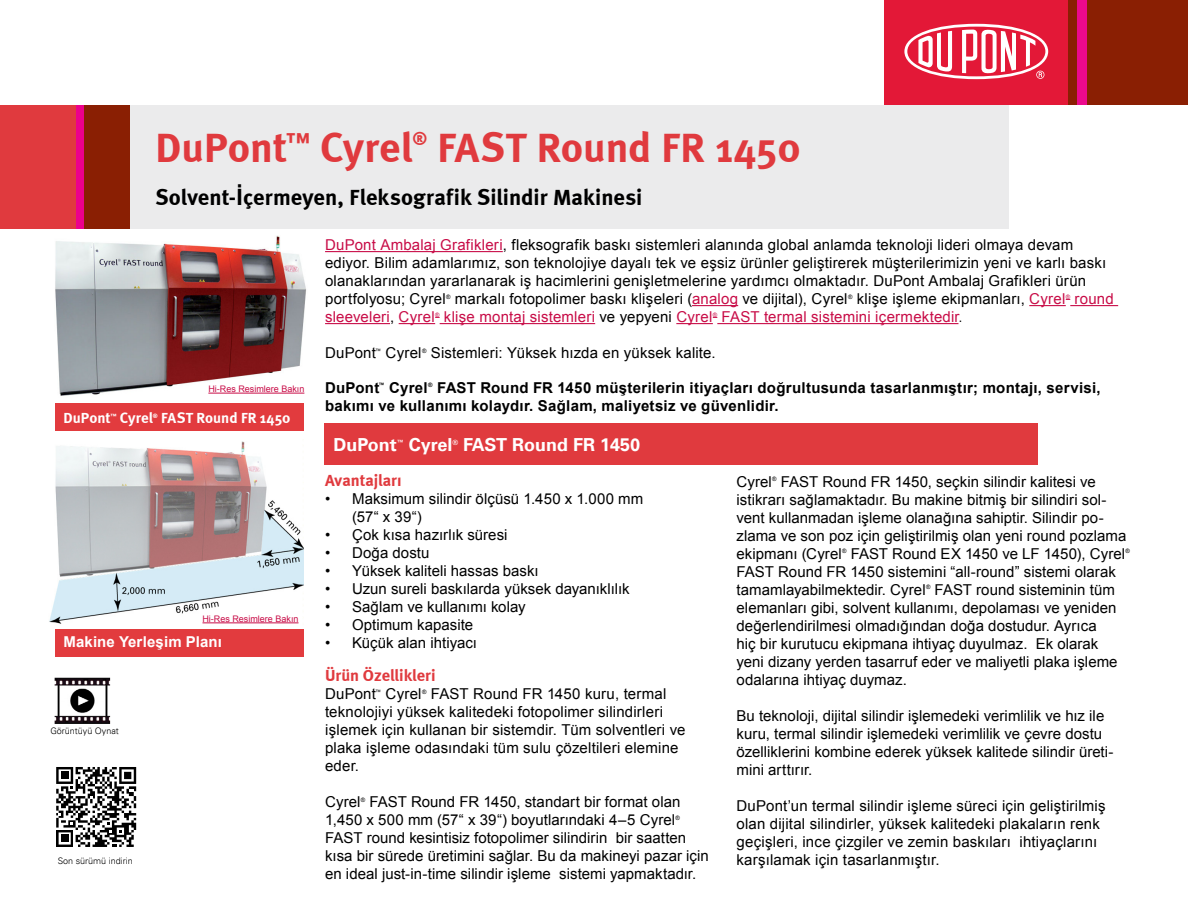
<style>
.page{position:relative;width:1188px;height:918px;background:#fff}
.page>*{position:absolute;margin:0;border:0;box-sizing:border-box;transform-origin:0 0}
.t1{font:700 42px "Meta";color:#e03a3e}
.t2{font:700 22.5px "Meta";letter-spacing:.005em;color:#000}
.t3{font:700 18px "Univers LT";color:#fff}
.t4{font:700 18px "Meta";color:#e03a3e}
.t5{font:700 16.5px "Meta";letter-spacing:-.005em;color:#e03a3e}
.t6{font:15px/18px "Arial";letter-spacing:.005em;color:#000}
.t7{font:700 15px/18px "Arial";letter-spacing:.02em;color:#000}
.t8{font:15px "Arial";letter-spacing:.015em;color:#c80c47}
.t9{font:700 15px "Meta";letter-spacing:.005em;color:#fff}
.t10{font:700 15px "Arial";letter-spacing:.01em;color:#fff}
.t11{font:9px "Arial";color:#c80c47}
.t12{font:300 9px "Univers LT";color:#000}
.t13{font:700 7.2px "Univers LT";color:#fff}
.t14{font:6px "Arial";color:#000}
.t15{font:6px "Arial";color:#c80c47}
.t16{font:700 6px "Arial";color:#000}
.t17{font:700 6px "Meta";color:#fff}
.s1{font-family:"Arial"}
.s2{color:#c80c47}
.s3{color:#000}
.s4{font-family:"Univers LT";font-weight:300;color:#000}
</style>
<div class="page">
<hr style="left:325px;top:251px;width:178px;height:1px;background:#c80c47">
<hr style="left:692px;top:305px;width:46px;height:1px;background:#c80c47">
<hr style="left:1029px;top:305px;width:37px;height:1px;background:#c80c47">
<hr style="left:1070px;top:305px;width:48px;height:1px;background:#c80c47">
<hr style="left:325px;top:323px;width:65px;height:1px;background:#c80c47">
<hr style="left:399px;top:323px;width:36px;height:1px;background:#c80c47">
<hr style="left:440px;top:323px;width:155px;height:1px;background:#c80c47">
<hr style="left:676px;top:323px;width:37px;height:1px;background:#c80c47">
<hr style="left:717px;top:323px;width:241px;height:1px;background:#c80c47">
<div style="left:324px;top:423px;width:714px;height:41px;background:#e03a3e"></div>
<div style="left:55px;top:404px;width:248px;height:27px;background:#e23b3e"></div>
<div style="left:55px;top:629px;width:248px;height:27px;background:#e23b3e"></div>
<div style="left:75px;top:105px;width:9px;height:124px;background:#ec008c"></div>
<div style="left:0;top:105px;width:76px;height:124px;background:#e03a3e"></div>
<div style="left:84px;top:105px;width:46px;height:124px;background:#8a1f03"></div>
<div style="left:131px;top:105px;width:878px;height:124px;background:#ebebec"></div>
<img style="left:49px;top:441px;width:255px;height:183px">
<hr style="left:202px;top:623px;width:97px;height:1px;background:#c80c47">
<img style="left:55px;top:235px;width:251px;height:161px">
<hr style="left:208px;top:393px;width:96px;height:1px;background:#c80c47">
<div style="left:1068px;top:0;width:120px;height:104px;background:#8a1f03"></div>
<div style="left:1077px;top:0;width:10px;height:104px;background:#ec098d"></div>
<div style="left:885px;top:0;width:183px;height:104px;background:#e31837"></div>
<svg style="left:904px;top:24px;width:144px;height:55px"></svg>
<svg style="left:56px;top:767px;width:80px;height:80px"></svg>
<img style="left:54px;top:678px;width:57px;height:45px">
<h1 class="t1" style="left:156px;top:122px;width:259px">DuPont<sup>™</sup> Cyrel</h1>
<p class="t4" style="left:413px;top:128px;width:16px">®</p>
<h1 class="t1" style="left:437px;top:122px;width:365px">FAST Round FR 1450</h1>
<h2 class="t2" style="left:156px;top:184px;width:488px">Solvent-<span class="s1">İ</span>çermeyen, Fleksografik Silindir Makinesi</h2>
<p class="t11" style="left:208px;top:383px;width:98px">Hi-Res Resimlere Bakın</p>
<p class="t9" style="left:63px;top:409px;width:49px">DuPont</p>
<p class="t17" style="left:110px;top:412px;width:8px">™</p>
<p class="t9" style="left:120px;top:409px;width:35px">Cyrel</p>
<p class="t17" style="left:153px;top:412px;width:6px">®</p>
<p class="t9" style="left:161px;top:409px;width:131px">FAST Round FR 1450</p>
<p class="t11" style="left:202px;top:613px;width:98px">Hi-Res Resimlere Bakın</p>
<p class="t10" style="left:63px;top:632px;width:160px">Makine Yerleşim Planı</p>
<p class="t12" style="left:50px;top:725px;width:70px">Görüntüyü Oynat</p>
<p class="t12" style="left:58px;top:855px;width:77px">Son sürümü indirin</p>
<p class="t6" style="left:325px;top:236px;width:783px"><span class="s2">DuPont Ambalaj Grafikleri</span>, fleksografik baskı sistemleri alanında global anlamda teknoloji lideri olmaya devam ediyor. Bilim adamlarımız, son teknolojiye dayalı tek ve eşsiz ürünler geliştirerek müşterilerimizin yeni ve karlı baskı olanaklarından yararlanarak iş hacimlerini genişletmelerine yardımcı olmaktadır. DuPont Ambalaj Grafikleri ürün portfolyosu; Cyrel</p>
<p class="t14" style="left:446px;top:293px;width:6px">®</p>
<p class="t6" style="left:455px;top:290px;width:394px">markalı fotopolimer baskı klişeleri (<span class="s2">analog</span> ve dijital), Cyrel</p>
<p class="t14" style="left:848px;top:293px;width:6px">®</p>
<p class="t6" style="left:857px;top:290px;width:210px">klişe işleme ekipmanları, <span class="s2">Cyrel</span></p>
<p class="t15" style="left:1066px;top:293px;width:6px">®</p>
<p class="t8" style="left:1075px;top:289px;width:41px">round</p>
<p class="t8" style="left:325px;top:307px;width:111px">sleeveleri<span class="s3">,</span> Cyrel</p>
<p class="t15" style="left:435px;top:311px;width:6px">®</p>
<p class="t8" style="left:444px;top:307px;width:270px">klişe montaj sistemleri <span class="s3">ve yepyeni</span> Cyrel</p>
<p class="t15" style="left:713px;top:311px;width:6px">®</p>
<p class="t8" style="left:722px;top:307px;width:243px">FAST termal sistemini içermektedir<span class="s4">.</span></p>
<p class="t6" style="left:325px;top:344px;width:52px">DuPont</p>
<p class="t14" style="left:375px;top:347px;width:7px">™</p>
<p class="t6" style="left:386px;top:344px;width:38px">Cyrel</p>
<p class="t14" style="left:422px;top:347px;width:6px">®</p>
<p class="t6" style="left:431px;top:344px;width:286px">Sistemleri: Yüksek hızda en yüksek kalite.</p>
<p class="t7" style="left:325px;top:379px;width:56px">DuPont</p>
<p class="t16" style="left:379px;top:381px;width:7px">™</p>
<p class="t7" style="left:389px;top:379px;width:40px">Cyrel</p>
<p class="t16" style="left:428px;top:381px;width:6px">®</p>
<p class="t7" style="left:325px;top:379px;width:777px;text-indent:112px">FAST Round FR 1450 müşterilerin itiyaçları doğrultusunda tasarlanmıştır; montajı, servisi, bakımı ve kullanımı kolaydır. Sağlam, maliyetsiz ve güvenlidir.</p>
<p class="t3" style="left:333px;top:434px;width:65px">DuPont</p>
<p class="t13" style="left:397px;top:438px;width:9px">™</p>
<p class="t3" style="left:409px;top:434px;width:45px">Cyrel</p>
<p class="t13" style="left:452px;top:438px;width:7px">®</p>
<p class="t3" style="left:463px;top:434px;width:178px">FAST Round FR 1450</p>
<p class="t5" style="left:325px;top:471px;width:78px">Avantajları</p>
<p class="t6" style="left:352px;top:490px;width:293px;text-indent:-27px">• Maksimum silindir ölçüsü 1.450 x 1.000 mm (57“ x 39“)</p>
<p class="t6" style="left:325px;top:526px;width:184px">• Çok kısa hazırlık süresi</p>
<p class="t6" style="left:325px;top:544px;width:106px">• Doğa dostu</p>
<p class="t6" style="left:325px;top:562px;width:215px">• Yüksek kaliteli hassas baskı</p>
<p class="t6" style="left:325px;top:580px;width:306px">• Uzun sureli baskılarda yüksek dayanıklılık</p>
<p class="t6" style="left:325px;top:598px;width:202px">• Sağlam ve kullanımı kolay</p>
<p class="t6" style="left:325px;top:616px;width:150px">• Optimum kapasite</p>
<p class="t6" style="left:325px;top:634px;width:154px">• Küçük alan ihtiyacı</p>
<p class="t5" style="left:325px;top:666px;width:112px">Ürün Özellikleri</p>
<p class="t6" style="left:325px;top:685px;width:52px">DuPont</p>
<p class="t14" style="left:375px;top:688px;width:7px">™</p>
<p class="t6" style="left:386px;top:685px;width:38px">Cyrel</p>
<p class="t14" style="left:422px;top:688px;width:6px">®</p>
<p class="t6" style="left:737px;top:472px;width:37px">Cyrel</p>
<p class="t14" style="left:772px;top:475px;width:6px">®</p>
<p class="t6" style="left:737px;top:472px;width:391px;text-indent:44px">FAST Round FR 1450, seçkin silindir kalitesi ve istikrarı sağlamaktadır. Bu makine bitmiş bir silindiri sol&shy;vent kullanmadan işleme olanağına sahiptir. Silindir po&shy;zlama ve son poz için geliştirilmiş olan yeni round pozlama ekipmanı (Cyrel</p>
<p class="t14" style="left:842px;top:547px;width:6px">®</p>
<p class="t6" style="left:851px;top:544px;width:276px">FAST Round EX 1450 ve LF 1450), Cyrel</p>
<p class="t14" style="left:1126px;top:547px;width:6px">®</p>
<p class="t6" style="left:737px;top:562px;width:381px">FAST Round FR 1450 sistemini “all-round” sistemi olarak tamamlayabilmektedir. Cyrel</p>
<p class="t6" style="left:737px;top:580px;width:383px;text-indent:198px">FAST round sisteminin tüm elemanları gibi, solvent kullanımı, depolaması ve yeniden değerlendirilmesi olmadığından doğa dostudur. Ayrıca hiç bir kurutucu ekipmana ihtiyaç duyulmaz. Ek olarak yeni dizany yerden tasarruf eder ve maliyetli plaka işleme odalarına ihtiyaç duymaz.</p>
<p class="t6" style="left:737px;top:706px;width:378px">Bu teknoloji, dijital silindir işlemedeki verimlilik ve hız ile kuru, termal silindir işlemedeki verimlilik ve çevre dostu özelliklerini kombine ederek yüksek kalitede silindir üreti&shy;mini arttırır.</p>
<p class="t6" style="left:737px;top:796px;width:371px">DuPont’un termal silindir işleme süreci için geliştirilmiş olan dijital silindirler, yüksek kalitedeki plakaların renk geçişleri, ince çizgiler ve zemin baskıları ihtiyaçlarını karşılamak için tasarlanmıştır.</p>
<p class="t14" style="left:926px;top:583px;width:6px">®</p>
<p class="t6" style="left:325px;top:685px;width:362px;text-indent:106px">FAST Round FR 1450 kuru, termal teknolojiyi yüksek kalitedeki fotopolimer silindirleri işlemek için kullanan bir sistemdir. Tüm solventleri ve plaka işleme odasındaki tüm sulu çözeltileri elemine eder.</p>
<p class="t6" style="left:325px;top:793px;width:37px">Cyrel</p>
<p class="t14" style="left:361px;top:796px;width:6px">®</p>
<p class="t6" style="left:325px;top:793px;width:357px;text-indent:44px">FAST Round FR 1450, standart bir format olan<br>1,450 x 500 mm (57“ x 39“) boyutlarındaki 4–5 Cyrel</p>
<p class="t14" style="left:675px;top:814px;width:6px">®</p>
<p class="t6" style="left:325px;top:829px;width:385px">FAST round kesintisiz fotopolimer silindirin bir saatten kısa bir sürede üretimini sağlar. Bu da makineyi pazar için en ideal just-in-time silindir işleme sistemi yapmaktadır.</p>
</div>
